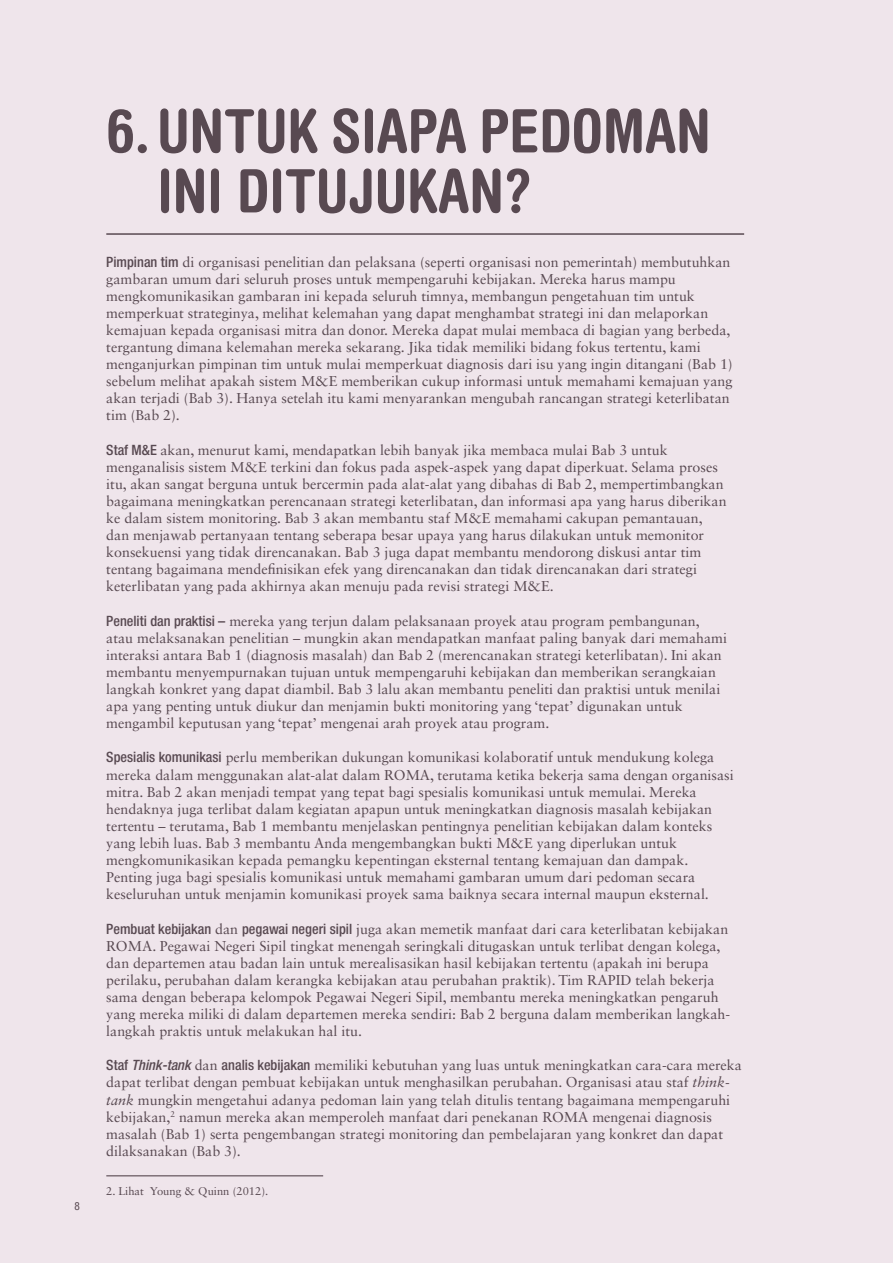
<style>
.page{position:relative;width:893px;height:1263px;background:#efe5eb}
.page>*{position:absolute;margin:0;border:0;box-sizing:border-box;transform-origin:0 0}
.t1{font:700 condensed 60px/60px "Helvetica Rounded";color:#584951}
.t2{font:14.25px/17.1px "Sabon LT Std";color:#584951}
.t3{font:11.25px "Sabon LT Std";color:#584951}
.t4{font:condensed 11.25px "Helvetica Neue LT Std";color:#584951}
.s1{font-family:"Helvetica Neue LT Std";font-weight:500;font-stretch:condensed}
.s2{font-family:"Helvetica Neue LT Std";font-weight:500;font-style:italic;font-stretch:condensed}
.s3{font-style:italic}
</style>
<div class="page">
<hr style="left:106px;top:233px;width:638px;height:2px;background:#584951">
<hr style="left:106px;top:1175px;width:217px;height:1px;background:#584951">
<p class="t4" style="left:74px;top:1199px;width:7px">8</p>
<h1 class="t1" style="left:157px;top:100px;width:555px;text-indent:-51px">6.UNTUK SIAPA PEDOMAN<br>INI DITUJUKAN?</h1>
<p class="t2" style="left:106px;top:253px;width:628px"><span class="s1">Pimpinan tim</span> di organisasi penelitian dan pelaksana (seperti organisasi non pemerintah) membutuhkan gambaran umum dari seluruh proses untuk mempengaruhi kebijakan. Mereka harus mampu mengkomunikasikan gambaran ini kepada seluruh timnya, membangun pengetahuan tim untuk memperkuat strateginya, melihat kelemahan yang dapat menghambat strategi ini dan melaporkan kemajuan kepada organisasi mitra dan donor. Mereka dapat mulai membaca di bagian yang berbeda, tergantung dimana kelemahan mereka sekarang. Jika tidak memiliki bidang fokus tertentu, kami menganjurkan pimpinan tim untuk mulai memperkuat diagnosis dari isu yang ingin ditangani (Bab 1) sebelum melihat apakah sistem M&amp;E memberikan cukup informasi untuk memahami kemajuan yang akan terjadi (Bab 3). Hanya setelah itu kami menyarankan mengubah rancangan strategi keterlibatan tim (Bab 2).</p>
<p class="t2" style="left:106px;top:441px;width:622px"><span class="s1">Staf M&amp;E</span> akan, menurut kami, mendapatkan lebih banyak jika membaca mulai Bab 3 untuk menganalisis sistem M&amp;E terkini dan fokus pada aspek-aspek yang dapat diperkuat. Selama proses itu, akan sangat berguna untuk bercermin pada alat-alat yang dibahas di Bab 2, mempertimbangkan bagaimana meningkatkan perencanaan strategi keterlibatan, dan informasi apa yang harus diberikan ke dalam sistem monitoring. Bab 3 akan membantu staf M&amp;E memahami cakupan pemantauan, dan menjawab pertanyaan tentang seberapa besar upaya yang harus dilakukan untuk memonitor konsekuensi yang tidak direncanakan. Bab 3 juga dapat membantu mendorong diskusi antar tim tentang bagaimana mendefinisikan efek yang direncanakan dan tidak direncanakan dari strategi keterlibatan yang pada akhirnya akan menuju pada revisi strategi M&amp;E.</p>
<p class="t2" style="left:106px;top:612px;width:622px"><span class="s1">Peneliti dan praktisi –</span> mereka yang terjun dalam pelaksanaan proyek atau program pembangunan, atau melaksanakan penelitian – mungkin akan mendapatkan manfaat paling banyak dari memahami interaksi antara Bab 1 (diagnosis masalah) dan Bab 2 (merencanakan strategi keterlibatan). Ini akan membantu menyempurnakan tujuan untuk mempengaruhi kebijakan dan memberikan serangkaian langkah konkret yang dapat diambil. Bab 3 lalu akan membantu peneliti dan praktisi untuk menilai apa yang penting untuk diukur dan menjamin bukti monitoring yang ‘tepat’ digunakan untuk mengambil keputusan yang ‘tepat’ mengenai arah proyek atau program.</p>
<p class="t2" style="left:106px;top:749px;width:629px"><span class="s1">Spesialis komunikasi</span> perlu memberikan dukungan komunikasi kolaboratif untuk mendukung kolega mereka dalam menggunakan alat-alat dalam ROMA, terutama ketika bekerja sama dengan organisasi mitra. Bab 2 akan menjadi tempat yang tepat bagi spesialis komunikasi untuk memulai. Mereka hendaknya juga terlibat dalam kegiatan apapun untuk meningkatkan diagnosis masalah kebijakan tertentu – terutama, Bab 1 membantu menjelaskan pentingnya penelitian kebijakan dalam konteks yang lebih luas. Bab 3 membantu Anda mengembangkan bukti M&amp;E yang diperlukan untuk mengkomunikasikan kepada pemangku kepentingan eksternal tentang kemajuan dan dampak.<br>Penting juga bagi spesialis komunikasi untuk memahami gambaran umum dari pedoman secara keseluruhan untuk menjamin komunikasi proyek sama baiknya secara internal maupun eksternal.</p>
<p class="t2" style="left:106px;top:920px;width:625px"><span class="s1">Pembuat kebijakan</span> dan <span class="s1">pegawai negeri sipil</span> juga akan memetik manfaat dari cara keterlibatan kebijakan ROMA. Pegawai Negeri Sipil tingkat menengah seringkali ditugaskan untuk terlibat dengan kolega, dan departemen atau badan lain untuk merealisasikan hasil kebijakan tertentu (apakah ini berupa perilaku, perubahan dalam kerangka kebijakan atau perubahan praktik). Tim RAPID telah bekerja sama dengan beberapa kelompok Pegawai Negeri Sipil, membantu mereka meningkatkan pengaruh yang mereka miliki di dalam departemen mereka sendiri: Bab 2 berguna dalam memberikan langkah&shy;langkah praktis untuk melakukan hal itu.</p>
<p class="t2" style="left:106px;top:1057px;width:637px"><span class="s1">Staf</span> <span class="s2">Think-tank</span> dan <span class="s1">analis kebijakan</span> memiliki kebutuhan yang luas untuk meningkatkan cara-cara mereka dapat terlibat dengan pembuat kebijakan untuk menghasilkan perubahan. Organisasi atau staf <span class="s3">think&shy;tank</span> mungkin mengetahui adanya pedoman lain yang telah ditulis tentang bagaimana mempengaruhi kebijakan,<sup>2</sup> namun mereka akan memperoleh manfaat dari penekanan ROMA mengenai diagnosis masalah (Bab 1) serta pengembangan strategi monitoring dan pembelajaran yang konkret dan dapat dilaksanakan (Bab 3).</p>
<p class="t3" style="left:106px;top:1184px;width:164px">2. Lihat Young &amp; Quinn (2012).</p>
</div>
